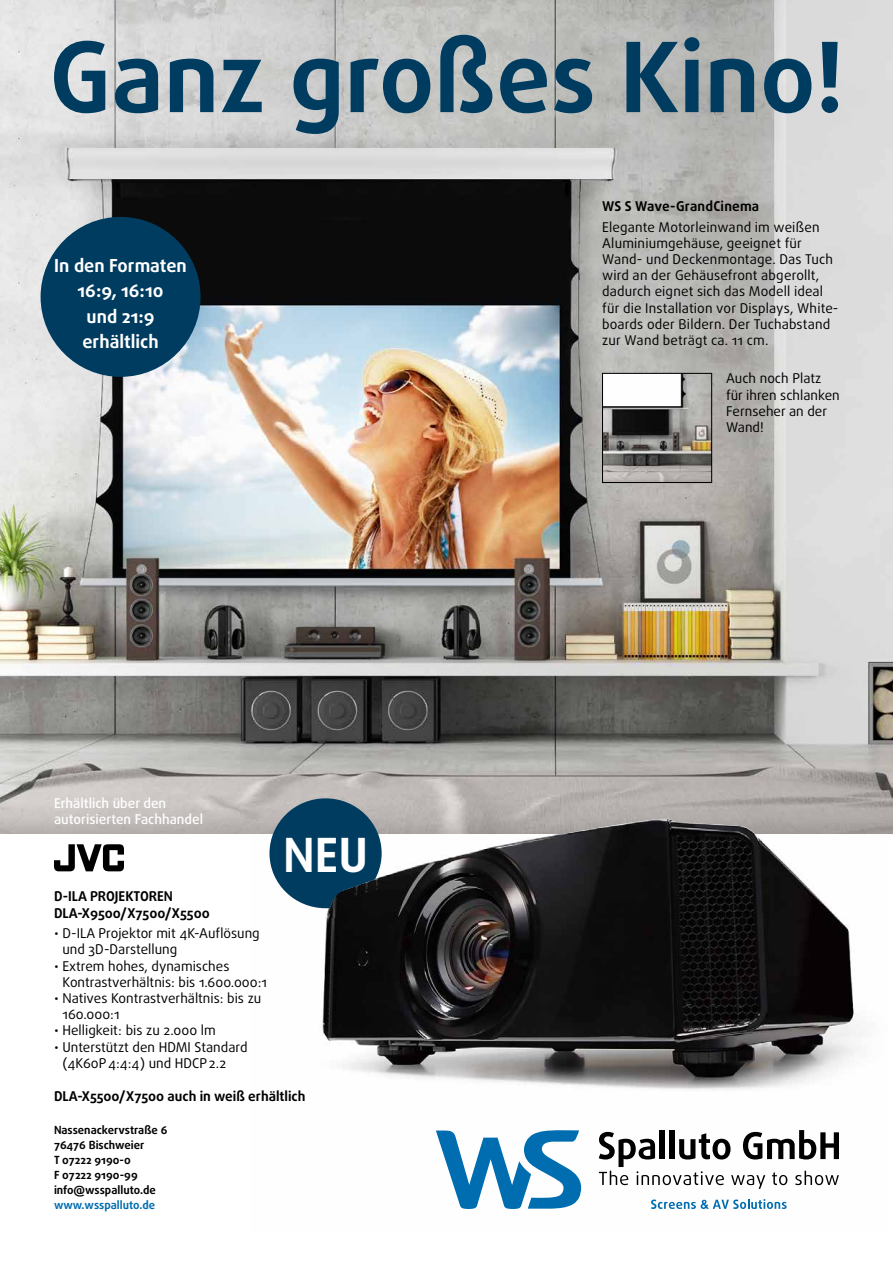
<style>
.page{position:relative;width:893px;height:1263px;background:#fff}
.page>*{position:absolute;margin:0;border:0;box-sizing:border-box;transform-origin:0 0}
.t1{font:700 97.05px "Daxline OT";color:#003c60}
.t2{font:700 47.25px "Daxline OT";color:#fff}
.t3{font:700 18px/25.5px "Daxline OT";color:#fff;text-align:center}
.t4{font:13.5px/16.2px "Daxline OT";color:#000}
.t5{font:700 13.5px/16.2px "Daxline OT";color:#000}
.t6{font:500 13.5px/16.2px "Daxline OT";color:#fff}
.t7{font:700 11.25px/15px "Daxline OT";color:#000}
.t8{font:700 11.25px "Daxline OT";color:#006db1}
</style>
<div class="page">
<img style="left:251px;top:833px;width:636px;height:357px">
<img style="left:0;top:0;width:893px;height:833px">
<div style="left:41px;top:217px;width:160px;height:160px;background:#003c60;border-radius:50%"></div>
<svg style="left:436px;top:1129px;width:145px;height:80px"></svg>
<svg style="left:599px;top:1130px;width:240px;height:59px"></svg>
<svg style="left:651px;top:1199px;width:136px;height:10px"></svg>
<svg style="left:54px;top:844px;width:70px;height:27px"></svg>
<img style="left:452px;top:818px;width:343px;height:57px">
<img style="left:604px;top:375px;width:106px;height:106px">
<div style="left:602px;top:373px;width:110px;height:110px;border:1px solid #000"></div>
<div style="left:269px;top:798px;width:113px;height:110px;background:#003c60;border-radius:50%"></div>
<img style="left:327px;top:878px;width:51px;height:40px">
<h1 class="t1" style="left:50px;top:13px;width:796px">Ganz großes Kino!</h1>
<h3 class="t3" style="left:54px;top:253px;width:134px">In den Formaten<br>16:9, 16:10<br>und 21:9 erhältlich</h3>
<p class="t6" style="left:54px;top:795px;width:151px">Erhältlich über den autorisierten Fachhandel</p>
<h2 class="t2" style="left:283px;top:823px;width:86px">NEU</h2>
<p class="t5" style="left:54px;top:888px;width:157px">D-ILA PROJEKTOREN<br>DLA-X9500/X7500/X5500</p>
<p class="t4" style="left:63px;top:925px;width:199px;text-indent:-9px">• D-ILA Projektor mit 4K-Auflösung und 3D-Darstellung</p>
<p class="t4" style="left:63px;top:957px;width:206px;text-indent:-9px">• Extrem hohes, dynamisches<br>Kontrastverhältnis: bis 1.600.000:1</p>
<p class="t4" style="left:63px;top:990px;width:200px;text-indent:-9px">• Natives Kontrastverhältnis: bis zu<br>160.000:1</p>
<p class="t4" style="left:54px;top:1022px;width:163px">• Helligkeit: bis zu 2.000 lm</p>
<p class="t4" style="left:63px;top:1038px;width:186px;text-indent:-9px">• Unterstützt den HDMI Standard (4K60P4:4:4) und HDCP2.2</p>
<p class="t5" style="left:54px;top:1088px;width:253px">DLA-X5500/X7500 auch in weiß erhältlich</p>
<p class="t7" style="left:54px;top:1122px;width:115px">Nassenackervstraße 6<br>76476 Bischweier<br>T 07222 9190-0<br>F 07222 9190-99 info@wsspalluto.de</p>
<p class="t8" style="left:54px;top:1197px;width:103px">www.wsspalluto.de</p>
<p class="t5" style="left:602px;top:198px;width:159px">WS S Wave-GrandCinema</p>
<p class="t4" style="left:602px;top:219px;width:238px">Elegante Motorleinwand im weißen Aluminiumgehäuse, geeignet für Wand- und Deckenmontage. Das Tuch wird an der Gehäusefront abgerollt, dadurch eignet sich das Modell ideal für die Installation vor Displays, White&shy;boards oder Bildern. Der Tuchabstand zur Wand beträgt ca. 11 cm.</p>
<p class="t4" style="left:726px;top:371px;width:115px">Auch noch Platz für ihren schlanken<br>Fernseher an der<br>Wand!</p>
</div>
